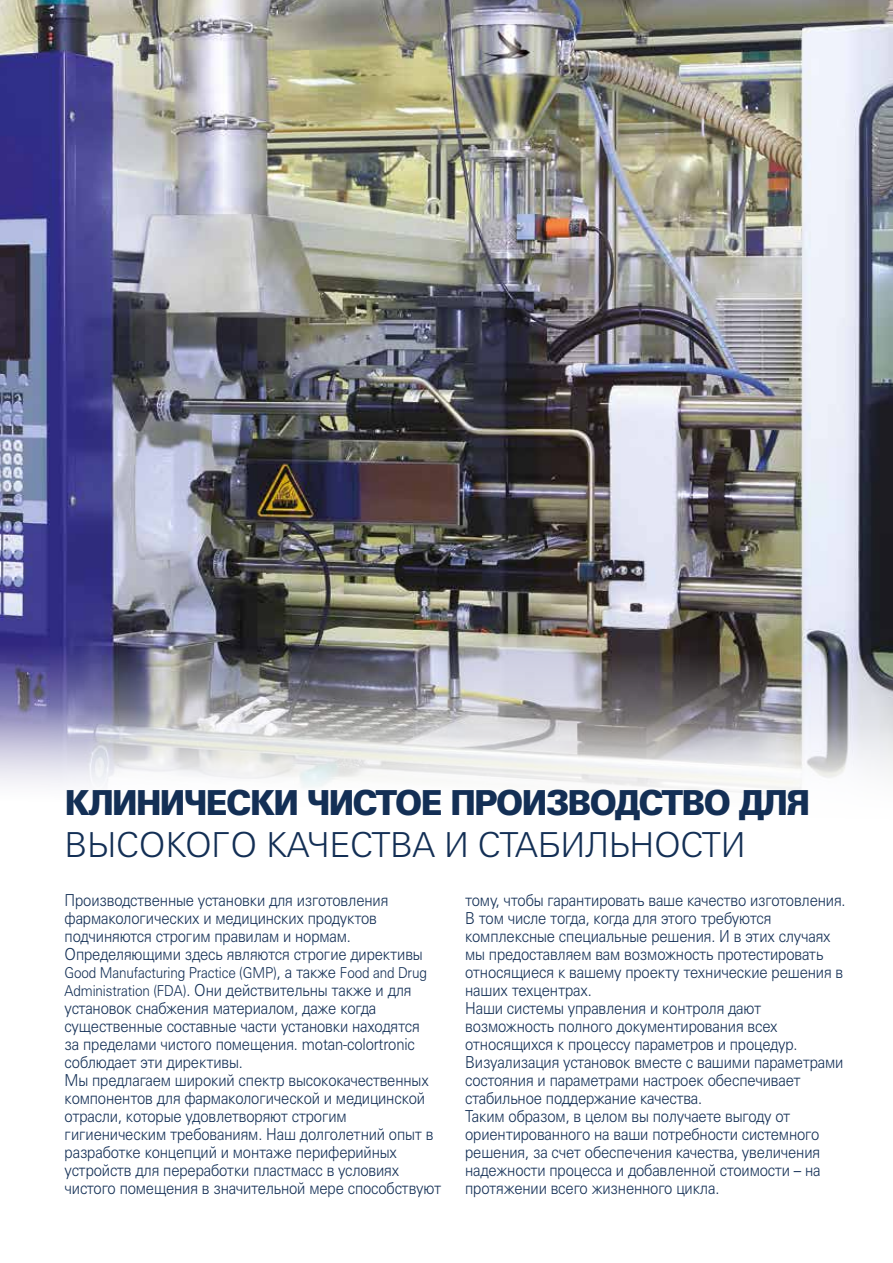
<style>
.page{position:relative;width:893px;height:1263px;background:#fff}
.page>*{position:absolute;margin:0;border:0;box-sizing:border-box;transform-origin:0 0}
.t1{font:900 34.5px "Univers Cyr";letter-spacing:-.05em;color:#132f55;scale:.95 1}
.t2{font:300 34.5px "Univers Cyr";letter-spacing:-.01em;color:#132f55}
.t3{font:300 16.5px/18px "Univers Cyr";letter-spacing:-.01em;color:#132f55;scale:.9 1}
.t4{font:300 15px "Univers Cyr";letter-spacing:-.01em;color:#132f55;scale:.9 1}
.s1{font-size:16.5px}
.s2{font-size:15px}
</style>
<div class="page">
<img style="left:0;top:0;width:893px;height:796px">
<h1 class="t1" style="left:65px;top:783px;width:786px">КЛИНИЧЕСКИ ЧИСТОЕ ПРОИЗВОДСТВО ДЛЯ</h1>
<h1 class="t2" style="left:65px;top:825px;width:682px">ВЫСОКОГО КАЧЕСТВА И СТАБИЛЬНОСТИ</h1>
<p class="t3" style="left:65px;top:891px;width:400px">Производственные установки для изготовления фармакологических и медицинских продуктов подчиняются строгим правилам и нормам.<br>Определяющими здесь являются строгие директивы</p>
<p class="t4" style="left:65px;top:964px;width:404px">Good Manufacturing Practice (GMP)<span class="s1">, а также</span> Food and Drug</p>
<p class="t3" style="left:65px;top:981px;width:420px"><span class="s2">Administration (FDA)</span>. Они действительны также и для установок снабжения материалом, даже когда существенные составные части установки находятся<br>за пределами чистого помещения. motan-colortronic соблюдает эти директивы.<br>Мы предлагаем широкий спектр высококачественных компонентов для фармакологической и медицинской отрасли, которые удовлетворяют строгим гигиеническим требованиям. Наш долголетний опыт в разработке концепций и монтаже периферийных устройств для переработки пластмасс в условиях чистого помещения в значительной мере способствуют</p>
<p class="t3" style="left:465px;top:891px;width:424px">тому, чтобы гарантировать ваше качество изготовления.<br>В том числе тогда, когда для этого требуются комплексные специальные решения. И в этих случаях мы предоставляем вам возможность протестировать относящиеся к вашему проекту технические решения в наших техцентрах.<br>Наши системы управления и контроля дают возможность полного документирования всех относящихся к процессу параметров и процедур.<br>Визуализация установок вместе с вашими параметрами состояния и параметрами настроек обеспечивает стабильное поддержание качества.<br>Таким образом, в целом вы получаете выгоду от ориентированного на ваши потребности системного решения, за счет обеспечения качества, увеличения надежности процесса и добавленной стоимости – на протяжении всего жизненного цикла.</p>
</div>
